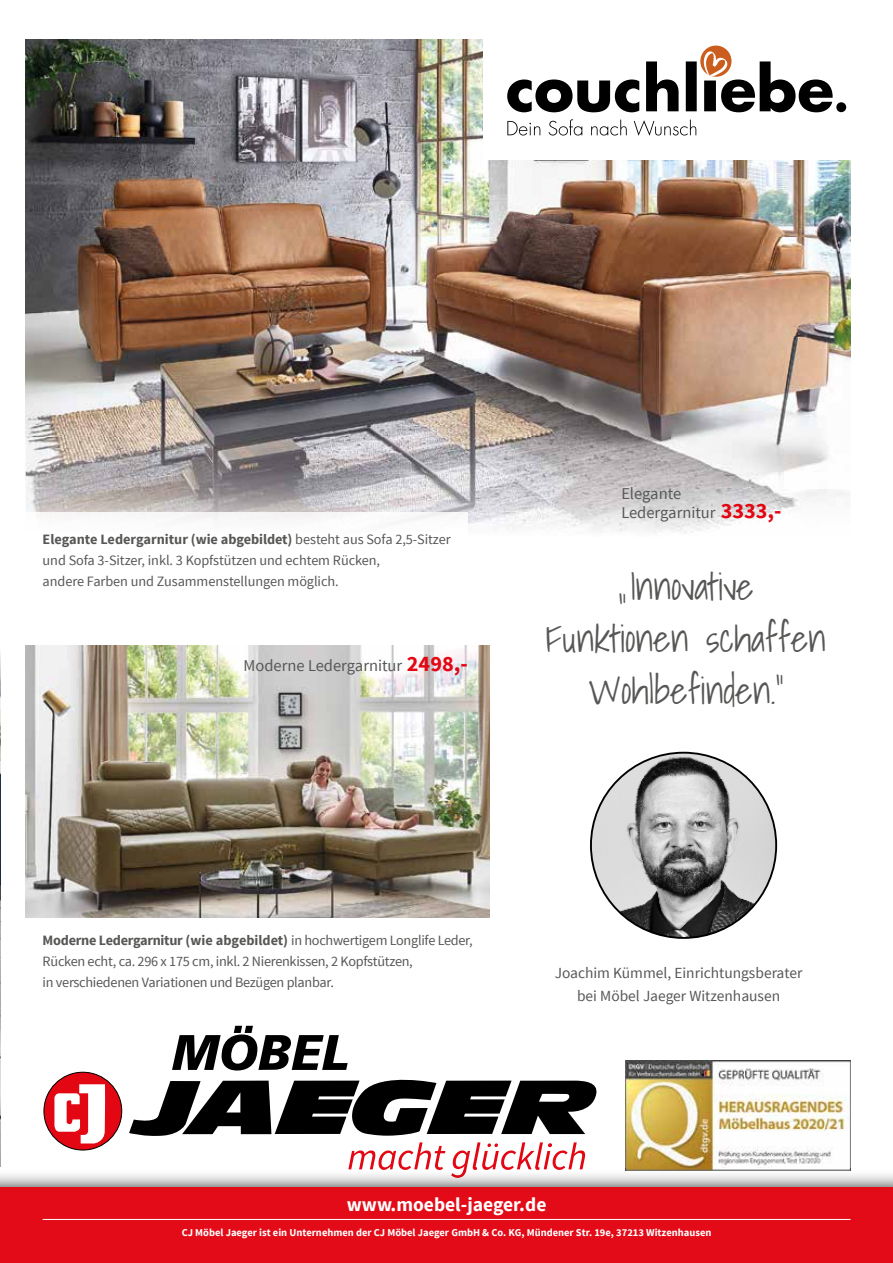
<style>
.page{position:relative;width:893px;height:1263px;background:#fff}
.page>*{position:absolute;margin:0;border:0;box-sizing:border-box;transform-origin:0 0}
.t1{font:300 37.35px/51.9px "Shadows Into";color:#575756;text-align:center}
.t2{font:700 19.5px "Source Sans Pro";color:#fff}
.t3{font:16.5px/19.5px "Source Sans Pro";color:#575756}
.t4{font:15.45px/22.8px "Source Sans Pro";color:#575756;text-align:center}
.t5{font:14.25px/21px "Source Sans Pro";letter-spacing:-.02em;color:#575756}
.t6{font:700 10.5px "Source Sans Pro";color:#fff}
.s1{font-weight:700}
.s2{font-weight:700;font-size:22.2px;color:#e30613}
</style>
<div class="page">
<div style="left:44px;top:1072px;width:78px;height:78px;background:#e30613;border-radius:50%"></div>
<div style="left:43px;top:1072px;width:79px;height:78px;border:1px solid #000;border-radius:50%"></div>
<svg style="left:54px;top:1084px;width:51px;height:59px"></svg>
<img style="left:625px;top:1060px;width:226px;height:109px">
<img style="left:0;top:1169px;width:893px;height:18px">
<svg style="left:129px;top:1026px;width:467px;height:152px"></svg>
<div style="left:0;top:1187px;width:893px;height:76px;background:#e30b17"></div>
<hr style="left:43px;top:1219px;width:808px;height:1px;background:#fff">
<img style="left:0;top:653px;width:1px;height:514px">
<img style="left:26px;top:39px;width:825px;height:494px">
<img style="left:26px;top:645px;width:463px;height:272px">
<div style="left:483px;top:31px;width:382px;height:128px;background:#fff"></div>
<div style="left:700px;top:46px;width:31px;height:31px;background:#cb5e1f;border-radius:50%"></div>
<svg style="left:507px;top:50px;width:339px;height:62px"></svg>
<svg style="left:507px;top:119px;width:189px;height:17px"></svg>
<img style="left:26px;top:512px;width:442px;height:21px">
<img style="left:591px;top:753px;width:185px;height:185px;border-radius:93px">
<p class="t5" style="left:43px;top:529px;width:410px"><span class="s1">Elegante Ledergarnitur (wie abgebildet)</span> besteht aus Sofa 2,5-Sitzer und Sofa 3-Sitzer, inkl. 3 Kopfstützen und echtem Rücken,<br>andere Farben und Zusammenstellungen möglich.</p>
<p class="t3" style="left:244px;top:656px;width:226px">Moderne Ledergarnitur <span class="s2">2498,-</span></p>
<p class="t3" style="left:621px;top:484px;width:162px">Elegante<br>Ledergarnitur <span class="s2">3333,-</span></p>
<h1 class="t1" style="left:546px;top:560px;width:282px">„Innovative<br>Funktionen schaffen<br>Wohlbefinden.“</h1>
<p class="t5" style="left:43px;top:930px;width:432px"><span class="s1">Moderne Ledergarnitur (wie abgebildet)</span> in hochwertigem Longlife Leder,<br>Rücken echt, ca. 296 x 175 cm, inkl. 2 Nieren kissen, 2 Kopfstützen,<br>in verschiedenen Variationen und Bezügen planbar.</p>
<p class="t4" style="left:555px;top:962px;width:249px">Joachim Kümmel, Einrichtungsberater bei Möbel Jaeger Witzenhausen</p>
<h2 class="t2" style="left:347px;top:1191px;width:201px">www.moebel-jaeger.de</h2>
<p class="t6" style="left:182px;top:1226px;width:531px">CJ Möbel Jaeger ist ein Unternehmen der CJ Möbel Jaeger GmbH &amp; Co. KG, Mündener Str. 19e, 37213 Witzenhausen</p>
</div>
